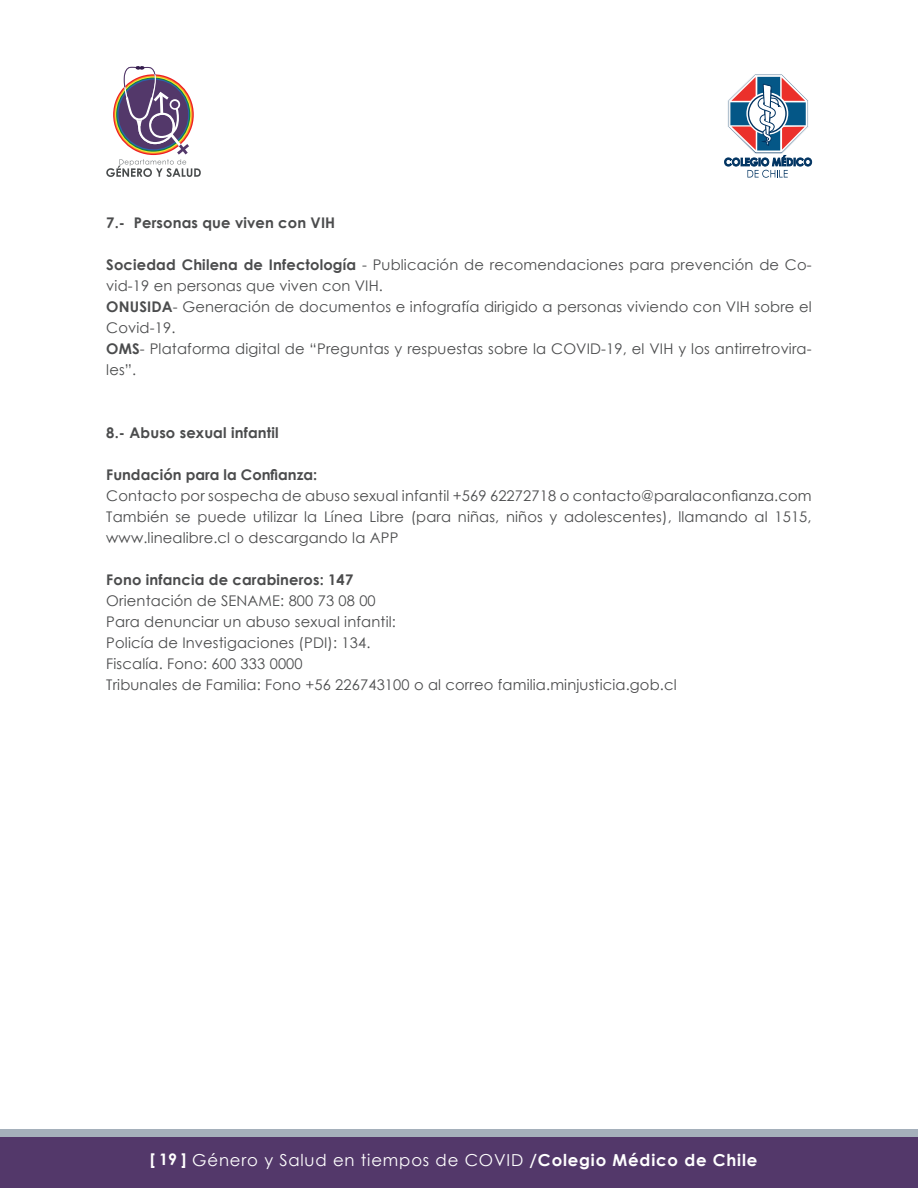
<style>
.page{position:relative;width:918px;height:1188px;background:#fff}
.page>*{position:absolute;margin:0;border:0;box-sizing:border-box;transform-origin:0 0}
.t1{font:16.5px "Century Gothic";letter-spacing:.05em;color:#fff}
.Estilo_de_párrafo_1{font:14.7px/21px "Century Gothic";letter-spacing:.01em;color:#4b4c4d}
.Estilo_de_párrafo_1-2{font:700 14.7px "Century Gothic";letter-spacing:.01em;color:#4b4c4d}
.s1{font-weight:700}
.s2{font-weight:700;font-size:15.9px}
</style>
<div class="page">
<div style="left:0;top:1130px;width:918px;height:13px;background:#a5b0bb"></div>
<div style="left:0;top:1137px;width:918px;height:51px;background:#53386a"></div>
<svg style="left:724px;top:74px;width:88px;height:104px"></svg>
<svg style="left:106px;top:66px;width:95px;height:111px"></svg>
<p class="Estilo_de_párrafo_1-2" style="left:106px;top:212px;width:231px">7.- Personas que viven con VIH</p>
<p class="Estilo_de_párrafo_1" style="left:106px;top:254px;width:707px"><span class="s1">Sociedad Chilena de Infectología</span> - Publicación de recomendaciones para prevención de Co&shy;vid-19 en personas que viven con VIH.</p>
<p class="Estilo_de_párrafo_1" style="left:106px;top:296px;width:707px"><span class="s1">ONUSIDA</span>- Generación de documentos e infografía dirigido a personas viviendo con VIH sobre el<br>Covid-19.</p>
<p class="Estilo_de_párrafo_1" style="left:106px;top:338px;width:707px"><span class="s1">OMS</span>- Plataforma digital de “Preguntas y respuestas sobre la COVID-19, el VIH y los antirretrovira&shy;les”.</p>
<p class="Estilo_de_párrafo_1-2" style="left:106px;top:422px;width:174px">8.- Abuso sexual infantil</p>
<p class="Estilo_de_párrafo_1-2" style="left:106px;top:464px;width:213px">Fundación para la Confianza:</p>
<p class="Estilo_de_párrafo_1" style="left:106px;top:485px;width:707px">Contacto por sospecha de abuso sexual infantil +569 62272718 o contacto@paralaconfianza.com</p>
<p class="Estilo_de_párrafo_1" style="left:106px;top:506px;width:707px">También se puede utilizar la Línea Libre (para niñas, niños y adolescentes), llamando al 1515, www.linealibre.cl o descargando la APP</p>
<p class="Estilo_de_párrafo_1-2" style="left:106px;top:569px;width:248px">Fono infancia de carabineros: 147</p>
<p class="Estilo_de_párrafo_1" style="left:106px;top:590px;width:271px">Orientación de SENAME: 800 73 08 00</p>
<p class="Estilo_de_párrafo_1" style="left:106px;top:611px;width:291px">Para denunciar un abuso sexual infantil:</p>
<p class="Estilo_de_párrafo_1" style="left:106px;top:632px;width:266px">Policía de Investigaciones (PDI): 134.</p>
<p class="Estilo_de_párrafo_1" style="left:106px;top:653px;width:198px">Fiscalía. Fono: 600 333 0000</p>
<p class="Estilo_de_párrafo_1" style="left:106px;top:674px;width:572px">Tribunales de Familia: Fono +56 226743100 o al correo familia.minjusticia.gob.cl</p>
<p class="t1" style="left:150px;top:1148px;width:609px"><span class="s2">[ 19 ]</span> Género y Salud en tiempos de COVID <span class="s1">/Colegio Médico de Chile</span></p>
</div>
